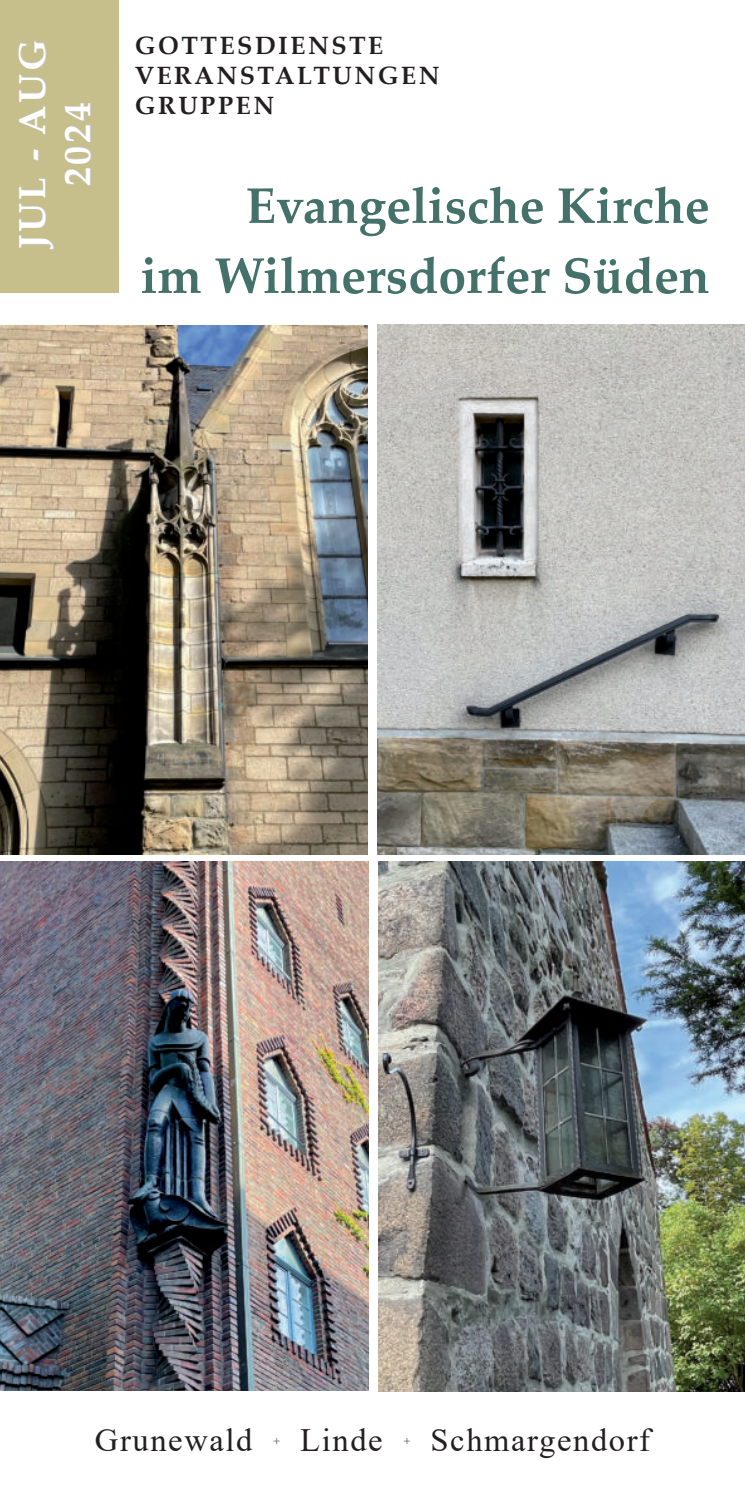
<style>
.page{position:relative;width:745px;height:1489px;background:#fff}
.page>*{position:absolute;margin:0;border:0;box-sizing:border-box;transform-origin:0 0}
.t1{font:700 50px/70px "Palatino Linotype";color:#44716a;text-align:right}
.t2{font:700 37.5px/45px "Palatino Linotype";letter-spacing:.08em;color:#fff;text-align:center}
.t3{font:32.5px "Times New Roman";letter-spacing:.05em;color:#231f20}
.t4{font:700 25px/30px "Palatino Linotype";letter-spacing:.1em;color:#231f20}
.t5{font:11.75px "Times New Roman";color:#231f20}
</style>
<div class="page">
<div style="left:0;top:0;width:118px;height:293px;background:#c6bf8c"></div>
<svg style="left:19px;top:177px;width:35px;height:73px"></svg>
<svg style="left:33px;top:149px;width:6px;height:13px"></svg>
<svg style="left:18px;top:40px;width:29px;height:95px"></svg>
<svg style="left:64px;top:103px;width:28px;height:83px"></svg>
<img style="left:378px;top:861px;width:366px;height:530px">
<img style="left:0;top:325px;width:367px;height:529px">
<img style="left:377px;top:324px;width:367px;height:530px">
<img style="left:0;top:861px;width:368px;height:529px">
<p class="t2" style="left:11px;top:249px;width:211px;rotate:-90deg">JUL - AUG<br>2024</p>
<p class="t4" style="left:135px;top:31px;width:306px">Gottesdienste<br>Veranstaltungen<br>Gruppen</p>
<p class="t1" style="left:140px;top:172px;width:570px">Evangelische Kirche<br>im Wilmersdorfer Süden</p>
<p class="t3" style="left:95px;top:1428px;width:159px">Grunewald</p>
<p class="t5" style="left:273px;top:1436px;width:8px">+</p>
<p class="t3" style="left:300px;top:1428px;width:84px">Linde</p>
<p class="t5" style="left:403px;top:1436px;width:8px">+</p>
<p class="t3" style="left:430px;top:1428px;width:224px">Schmargendorf</p>
</div>
